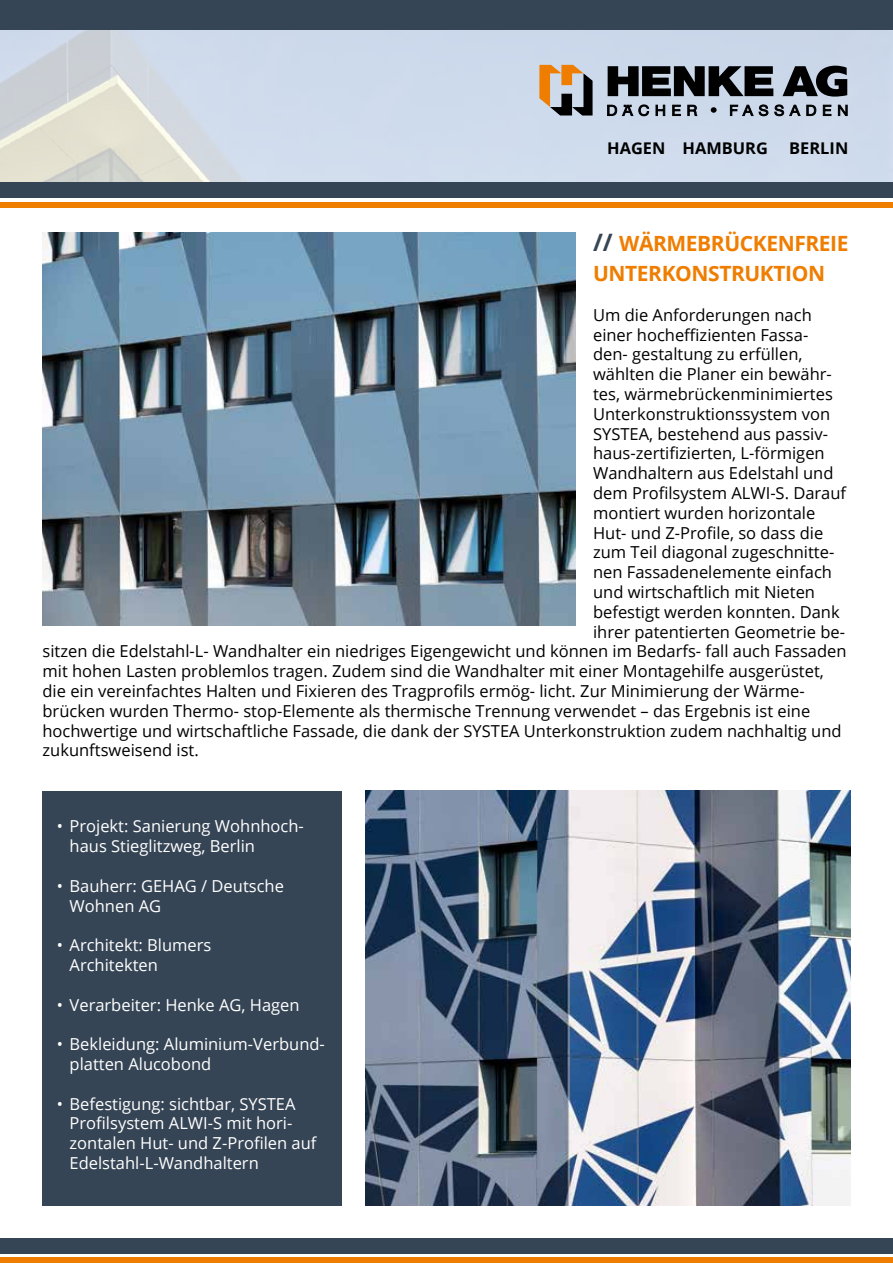
<style>
.page{position:relative;width:893px;height:1263px;background:#fff}
.page>*{position:absolute;margin:0;border:0;box-sizing:border-box;transform-origin:0 0}
.t1{font:700 21px/30px "Open Sans";letter-spacing:-.02em;color:#ef7d00}
.t2{font:16.5px "Open Sans";color:#000}
.t3{font:16.5px/19.8px "Open Sans";color:#fff}
.t4{font:700 16.2px "Open Sans";color:#000}
.s1{font-size:24px;color:#364555}
</style>
<div class="page">
<img style="left:0;top:30px;width:893px;height:153px">
<div style="left:0;top:0;width:893px;height:30px;background:#364555"></div>
<svg style="left:608px;top:66px;width:165px;height:30px;background:#3a3d42"></svg>
<svg style="left:782px;top:66px;width:65px;height:31px;background:#4d5158"></svg>
<svg style="left:539px;top:65px;width:54px;height:51px;background:#a28b73"></svg>
<svg style="left:639px;top:105px;width:10px;height:11px"></svg>
<svg style="left:656px;top:105px;width:9px;height:11px"></svg>
<svg style="left:673px;top:105px;width:7px;height:11px"></svg>
<svg style="left:688px;top:105px;width:9px;height:11px"></svg>
<svg style="left:730px;top:105px;width:23px;height:11px"></svg>
<svg style="left:759px;top:105px;width:9px;height:11px"></svg>
<svg style="left:775px;top:105px;width:9px;height:11px"></svg>
<svg style="left:790px;top:105px;width:10px;height:11px"></svg>
<svg style="left:807px;top:105px;width:9px;height:11px"></svg>
<svg style="left:823px;top:105px;width:8px;height:11px"></svg>
<svg style="left:838px;top:105px;width:9px;height:11px"></svg>
<svg style="left:607px;top:105px;width:26px;height:11px"></svg>
<svg style="left:711px;top:107px;width:6px;height:6px"></svg>
<div style="left:0;top:1258px;width:893px;height:5px;background:#ef7d00"></div>
<div style="left:0;top:1238px;width:893px;height:15px;background:#364555"></div>
<img style="left:43px;top:233px;width:533px;height:392px">
<div style="left:43px;top:791px;width:299px;height:414px;background:#364555"></div>
<div style="left:0;top:202px;width:893px;height:6px;background:#ef7d00"></div>
<div style="left:0;top:183px;width:893px;height:15px;background:#364555"></div>
<img style="left:366px;top:791px;width:484px;height:414px">
<p class="t4" style="left:607px;top:136px;width:162px">HAGEN HAMBURG</p>
<p class="t4" style="left:789px;top:136px;width:61px">BERLIN</p>
<p class="t1" style="left:593px;top:228px;width:257px"><span class="s1">//</span> WÄRMEBRÜCKENFREIE<br>UNTERKONSTRUKTION</p>
<p class="t2" style="left:593px;top:303px;width:220px">Um die Anforderungen nach</p>
<p class="t2" style="left:593px;top:323px;width:217px">einer hocheffizienten Fassa-</p>
<p class="t2" style="left:593px;top:343px;width:211px">den- gestaltung zu erfüllen,</p>
<p class="t2" style="left:593px;top:363px;width:240px">wählten die Planer ein bewähr-</p>
<p class="t2" style="left:593px;top:383px;width:241px">tes, wärmebrückenminimiertes</p>
<p class="t2" style="left:593px;top:402px;width:239px">Unterkonstruktionssystem von</p>
<p class="t2" style="left:593px;top:422px;width:236px">SYSTEA, bestehend aus passiv-</p>
<p class="t2" style="left:593px;top:442px;width:233px">haus-zertifizierten, L-förmigen</p>
<p class="t2" style="left:593px;top:462px;width:242px">Wandhaltern aus Edelstahl und</p>
<p class="t2" style="left:593px;top:482px;width:255px">dem Profilsystem ALWI-S. Darauf</p>
<p class="t2" style="left:593px;top:501px;width:224px">montiert wurden horizontale</p>
<p class="t2" style="left:593px;top:521px;width:232px">Hut- und Z-Profile, so dass die</p>
<p class="t2" style="left:593px;top:541px;width:243px">zum Teil diagonal zugeschnitte-</p>
<p class="t2" style="left:593px;top:561px;width:241px">nen Fassadenelemente einfach</p>
<p class="t2" style="left:593px;top:581px;width:224px">und wirtschaftlich mit Nieten</p>
<p class="t2" style="left:593px;top:600px;width:248px">befestigt werden konnten. Dank</p>
<p class="t2" style="left:593px;top:620px;width:254px">ihrer patentierten Geometrie be-</p>
<p class="t2" style="left:43px;top:640px;width:806px">sitzen die Edelstahl-L- Wandhalter ein niedriges Eigengewicht und können im Bedarfs- fall auch Fassaden</p>
<p class="t2" style="left:43px;top:660px;width:783px">mit hohen Lasten problemlos tragen. Zudem sind die Wandhalter mit einer Montagehilfe ausgerüstet,</p>
<p class="t2" style="left:43px;top:680px;width:764px">die ein vereinfachtes Halten und Fixieren des Tragprofils ermög- licht. Zur Minimierung der Wärme-</p>
<p class="t2" style="left:43px;top:699px;width:769px">brücken wurden Thermo- stop-Elemente als thermische Trennung verwendet – das Ergebnis ist eine</p>
<p class="t2" style="left:43px;top:719px;width:801px">hochwertige und wirtschaftliche Fassade, die dank der SYSTEA Unterkonstruktion zudem nachhaltig und</p>
<p class="t2" style="left:43px;top:739px;width:158px">zukunftsweisend ist.</p>
<p class="t3" style="left:70px;top:816px;width:236px;text-indent:-13px">• Projekt: Sanierung Wohnhoch&shy;haus Stieglitzweg, Berlin</p>
<p class="t3" style="left:70px;top:875px;width:216px;text-indent:-13px">• Bauherr: GEHAG / Deutsche<br>Wohnen AG</p>
<p class="t3" style="left:70px;top:935px;width:143px;text-indent:-13px">• Architekt: Blumers<br>Architekten</p>
<p class="t3" style="left:57px;top:994px;width:244px">• Verarbeiter: Henke AG, Hagen</p>
<p class="t3" style="left:70px;top:1034px;width:257px;text-indent:-13px">• Bekleidung: Aluminium-Verbund&shy;platten Alucobond</p>
<p class="t3" style="left:70px;top:1093px;width:248px;text-indent:-13px">• Befestigung: sichtbar, SYSTEA<br>Profilsystem ALWI-S mit hori&shy;zontalen Hut- und Z-Profilen auf<br>Edelstahl-L-Wandhaltern</p>
</div>
